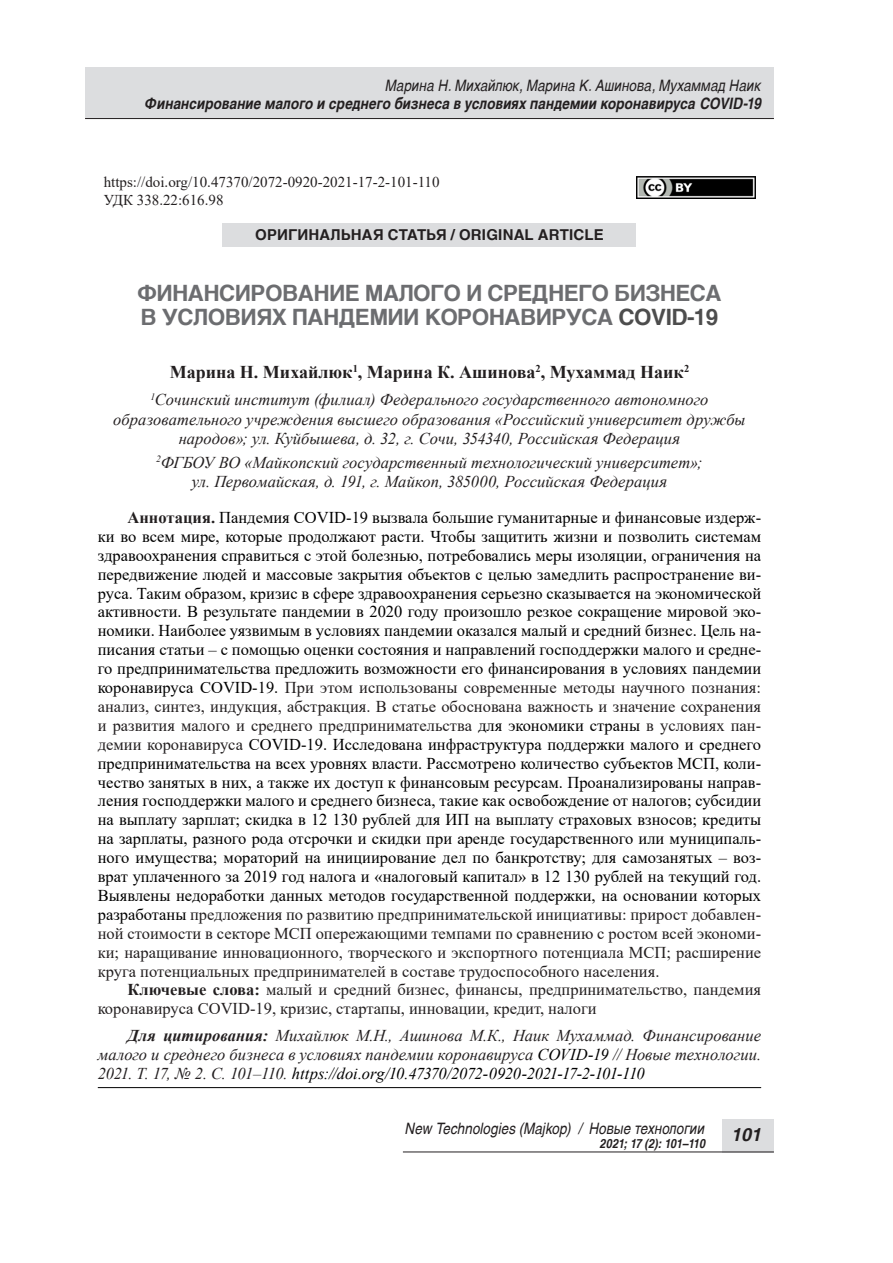
<style>
.page{position:relative;width:893px;height:1263px;background:#fff}
.page>*{position:absolute;margin:0;border:0;box-sizing:border-box;transform-origin:0 0}
.статьи_названия{font:700 22.5px/23.2px "Helvetica cyr";letter-spacing:-.025em;color:#6c6d70}
.авторы_в_начале{font:700 18px "Times New Roman";color:#231f20}
.t1{font:italic 700 18px "Helvetica cyr";color:#231f20}
.аннотация_1{font:16.5px/18.9px "Times New Roman";color:#000;text-align:justify}
.Для_цитирования{font:italic 16.5px/18.9px "Times New Roman";letter-spacing:-.02em;color:#231f20;text-align:justify}
.Курсив_1{font:italic 16.5px/19.4px "Times New Roman";letter-spacing:.005em;color:#231f20;text-align:center}
.аннотация_2{font:16.5px/18.5px "Times New Roman";color:#231f20}
.КУрсив_2-2{font:italic 16.5px/19.4px "Times New Roman";color:#231f20;text-align:center}
.t2{font:italic 15.75px "Helvetica cyr";color:#231f20;scale:.86 1}
.t3{font:italic 700 15.75px "Helvetica cyr";letter-spacing:.005em;color:#231f20;scale:.86 1}
.поступила{font:15px "Times New Roman";color:#231f20}
.Оригинальные_статьи{font:700 15px "Helvetica cyr";letter-spacing:.01em;color:#231f20}
.t4{font:italic 700 12.6px "Helvetica cyr";letter-spacing:-.015em;color:#231f20;scale:.86 1}
.s1{color:#4d4d4d}
.s2{font-weight:700;color:#231f20}
.s3{color:#231f20}
.s4{font-weight:700}
.s5{color:#000}
</style>
<div class="page">
<div style="left:85px;top:67px;width:689px;height:51px;background:#dcdddf"></div>
<div style="left:723px;top:1119px;width:51px;height:33px;background:#dcdddf"></div>
<hr style="left:85px;top:118px;width:689px;height:1px;background:#231f20">
<hr style="left:403px;top:1151px;width:371px;height:1px;background:#231f20">
<div style="left:222px;top:223px;width:414px;height:24px;background:#dcdddf"></div>
<hr style="left:98px;top:1087px;width:663px;height:1px;background:#000">
<img style="left:636px;top:176px;width:119px;height:23px">
<p class="t2" style="left:386px;top:77px;width:438px">Марина Н. Михайлюк, Марина К. Ашинова, Мухаммад Наик</p>
<p class="t3" style="left:145px;top:95px;width:718px">Финансирование малого и среднего бизнеса в условиях пандемии коронавируса COVID-19</p>
<p class="поступила" style="left:104px;top:171px;width:337px">https://doi.org/10.47370/2072-0920-2021-17-2-101-110</p>
<p class="поступила" style="left:104px;top:189px;width:121px">УДК 338.22:616.98</p>
<p class="Оригинальные_статьи" style="left:255px;top:226px;width:350px">ОРИГИНАЛЬНАЯ СТАТЬЯ / ORIGINAL ARTICLE</p>
<p class="статьи_названия" style="left:137px;top:282px;width:586px">ФИНАНСИРОВАНИЕ МАЛОГО И СРЕДНЕГО БИЗНЕСА<br>В УСЛОВИЯХ ПАНДЕМИИ КОРОНАВИРУСА <span class="s1">COVID-19</span></p>
<p class="авторы_в_начале" style="left:170px;top:358px;width:521px">Марина Н. Михайлюк<sup>1</sup>, Марина К. Ашинова<sup>2</sup>, Мухаммад Наик<sup>2</sup></p>
<p class="Курсив_1" style="left:113px;top:390px;width:634px"><sup>1</sup>Сочинский институт (филиал) Федерального государственного автономного образовательного учреждения высшего образования «Российский университет дружбы народов»; ул. Куйбышева, д. 32, г. Сочи, 354340, Российская Федерация</p>
<p class="КУрсив_2-2" style="left:156px;top:452px;width:548px"><sup>2</sup>ФГБОУ ВО «Майкопский государственный технологический университет»; ул. Первомайская, д. 191, г. Майкоп, 385000, Российская Федерация</p>
<p class="аннотация_1" style="left:98px;top:507px;width:665px;text-indent:30px"><span class="s2">Аннотация.</span> Пандемия COVID-19 вызвала большие гуманитарные и финансовые издерж&shy;ки во всем мире, которые продолжают расти. Чтобы защитить жизни и позволить системам здравоохранения справиться с этой болезнью, потребовались меры изоляции, ограничения на передвижение людей и массовые закрытия объектов с целью замедлить распространение ви&shy;руса. Таким образом, кризис в сфере здравоохранения серьезно сказывается на экономической активности. В результате пандемии в 2020 году произошло резкое сокращение мировой эко&shy;номики. Наиболее уязвимым в условиях пандемии оказался малый и средний бизнес. Цель на&shy;писания статьи – с помощью оценки состояния и направлений господдержки малого и средне&shy;го предпринимательства предложить возможности его финансирования в условиях пандемии коронавируса COVID-19. <span class="s3">При этом использованы современные методы научного познания: анализ, синтез, индукция, абстракция. В статье обоснована важность и значение сохранения и развития малого и среднего предпринимательства</span> для экономики страны <span class="s3">в условиях пан&shy;демии коронавируса</span> COVID-19. Исследована инфраструктура поддержки малого и среднего предпринимательства на всех уровнях власти. Рассмотрено количество субъектов МСП, коли&shy;чество занятых в них, а также их доступ к финансовым ресурсам. Проанализированы направ&shy;ления господдержки малого и среднего бизнеса, такие как освобождение от налогов; субсидии на выплату зарплат; скидка в 12 130 рублей для ИП на выплату страховых взносов; кредиты на зарплаты, разного рода отсрочки и скидки при аренде государственного или муниципаль&shy;ного имущества; мораторий на инициирование дел по банкротству; для самозанятых – воз&shy;врат уплаченного за 2019 год налога и «налоговый капитал» в 12 130 рублей на текущий год.<br>Выявлены недоработки данных методов государственной поддержки, на основании которых разработаны <span class="s3">предложения по развитию предпринимательской инициативы: прирост добавлен&shy;ной стоимости в секторе МСП опережающими темпами по сравнению с ростом всей экономи&shy;ки; наращивание инновационного, творческого и экспортного потенциала МСП; расширение круга потенциальных предпринимателей в составе трудоспособного населения.</span></p>
<p class="аннотация_2" style="left:98px;top:980px;width:665px;text-indent:30px"><span class="s4">Ключевые слова:</span> малый и средний бизнес, финансы, предпринимательство, пандемия коронавируса COVID-19, кризис, стартапы, инновации, кредит, налоги</p>
<p class="Для_цитирования" style="left:98px;top:1025px;width:665px;text-indent:30px"><span class="s4">Для цитирования:</span> Михайлюк М.Н., Ашинова М.К., Наик Мухаммад. Финансирование малого и среднего бизнеса в условиях пандемии коронавируса <span class="s5">COVID-19</span> // Новые технологии.<br>2021. Т. 17, № 2. С. 101–110. <span class="s5">https://doi.org/10.47370/2072-0920-2021-17-2-101-110</span></p>
<p class="t2" style="left:405px;top:1119px;width:351px">New Technologies (Majkop) / Новые технологии</p>
<p class="t4" style="left:599px;top:1136px;width:124px">2021; 17 (2): 101–110</p>
<p class="t1" style="left:731px;top:1124px;width:32px">101</p>
</div>
